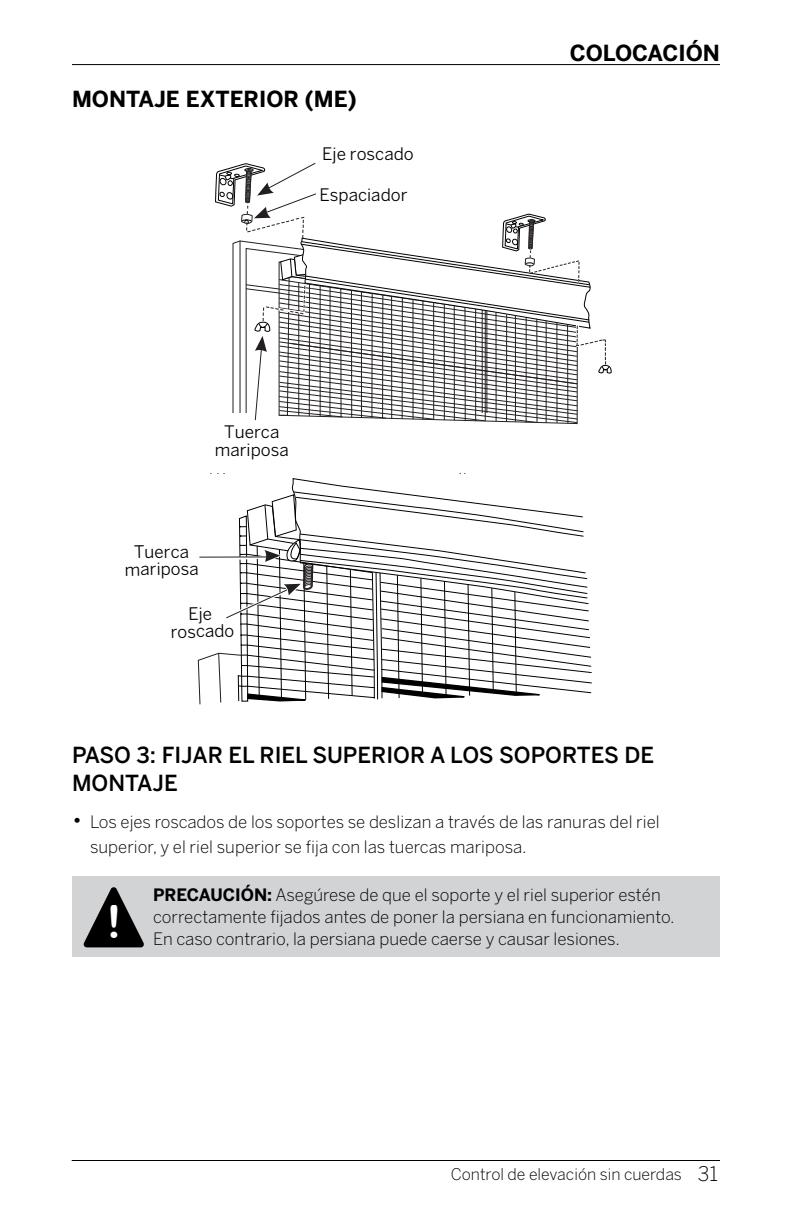
<style>
.page{position:relative;width:792px;height:1224px;background:#fff}
.page>*{position:absolute;margin:0;border:0;box-sizing:border-box;transform-origin:0 0}
.t1{font:45.6px "Arial Rounded MT Bold";color:#fff}
.t2{font:500 22px/28px "Benton Sans";color:#000}
.t3{font:700 22px "Benton Sans";color:#000}
.t4{font:17.2px/17.2px "Benton Sans";color:#000;text-align:center}
.t5{font:300 17px/25px "Benton Sans";color:#000}
.t6{font:300 16px "Benton Sans";color:#000}
.s1{font-size:22px}
.s2{font-weight:700}
.s3{font-size:20px}
</style>
<div class="page">
<hr style="left:72px;top:64px;width:648px;height:1px;background:#000">
<div style="left:72px;top:876px;width:648px;height:80px;background:#d1d3d4"></div>
<svg style="left:84px;top:887px;width:60px;height:60px"></svg>
<hr style="left:72px;top:1160px;width:648px;height:1px;background:#000">
<svg style="left:215px;top:163px;width:396px;height:262px"></svg>
<hr style="left:330px;top:287px;width:1px;height:130px;background:#231f20">
<hr style="left:340px;top:289px;width:1px;height:128px;background:#231f20">
<hr style="left:351px;top:291px;width:1px;height:126px;background:#231f20">
<hr style="left:361px;top:292px;width:1px;height:126px;background:#231f20">
<hr style="left:372px;top:293px;width:1px;height:125px;background:#231f20">
<hr style="left:382px;top:295px;width:1px;height:123px;background:#231f20">
<hr style="left:391px;top:296px;width:1px;height:123px;background:#231f20">
<hr style="left:402px;top:298px;width:1px;height:121px;background:#231f20">
<hr style="left:413px;top:300px;width:1px;height:119px;background:#231f20">
<hr style="left:423px;top:300px;width:1px;height:119px;background:#231f20">
<hr style="left:433px;top:302px;width:1px;height:118px;background:#231f20">
<hr style="left:444px;top:304px;width:1px;height:116px;background:#231f20">
<hr style="left:454px;top:305px;width:1px;height:115px;background:#231f20">
<hr style="left:465px;top:307px;width:1px;height:114px;background:#231f20">
<hr style="left:475px;top:309px;width:1px;height:112px;background:#231f20">
<hr style="left:485px;top:311px;width:1px;height:110px;background:#231f20">
<hr style="left:496px;top:313px;width:1px;height:108px;background:#231f20">
<hr style="left:506px;top:314px;width:1px;height:108px;background:#231f20">
<hr style="left:515px;top:315px;width:1px;height:107px;background:#231f20">
<hr style="left:526px;top:317px;width:1px;height:105px;background:#231f20">
<hr style="left:536px;top:319px;width:1px;height:103px;background:#231f20">
<hr style="left:546px;top:321px;width:1px;height:102px;background:#231f20">
<hr style="left:557px;top:323px;width:1px;height:100px;background:#231f20">
<hr style="left:567px;top:324px;width:1px;height:99px;background:#231f20">
<svg style="left:197px;top:478px;width:395px;height:227px"></svg>
<p class="t3" style="left:72px;top:86px;width:286px">MONTAJE EXTERIOR (ME)</p>
<p class="t4" style="left:322px;top:144px;width:93px">Eje roscado</p>
<p class="t4" style="left:320px;top:186px;width:89px">Espaciador</p>
<p class="t4" style="left:215px;top:423px;width:75px">Tuerca mariposa</p>
<p class="t4" style="left:124px;top:544px;width:75px;rotate:-1deg">Tuerca mariposa</p>
<p class="t4" style="left:170px;top:606px;width:65px;rotate:-1deg">Eje roscado</p>
<p class="t4" style="left:156px;top:617px;width:57px;rotate:-1deg">Tuerca</p>
<p class="t3" style="left:570px;top:40px;width:152px">COLOCACIÓN</p>
<p class="t2" style="left:72px;top:741px;width:584px">PASO 3: FIJAR EL RIEL SUPERIOR A LOS SOPORTES DE<br>MONTAJE</p>
<p class="t5" style="left:90px;top:809px;width:571px;text-indent:-18px"><span class="s1">•</span> Los ejes roscados de los soportes se deslizan a través de las ranuras del riel superior, y el riel superior se fija con las tuercas mariposa.</p>
<p class="t5" style="left:153px;top:883px;width:523px;line-height:22px"><span class="s2">PRECAUCIÓN:</span> Asegúrese de que el soporte y el riel superior estén correctamente fijados antes de poner la persiana en funcionamiento.</p>
<h1 class="t1" style="left:107px;top:895px;width:17px">!</h1>
<p class="t5" style="left:153px;top:926px;width:469px">En caso contrario, la persiana puede caerse y causar lesiones.</p>
<p class="t6" style="left:451px;top:1165px;width:269px">Control de elevación sin cuerdas <span class="s3">31</span></p>
</div>
